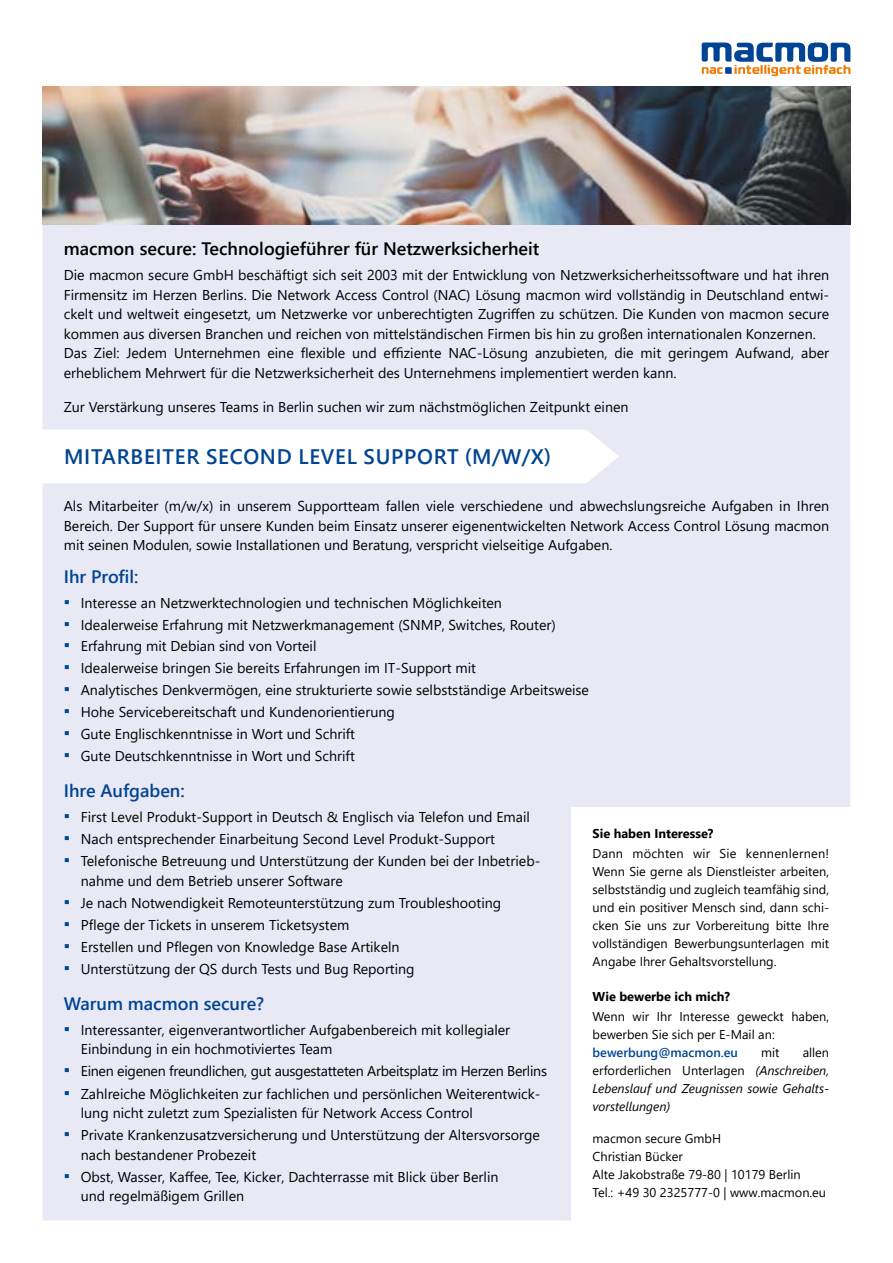
<style>
.page{position:relative;width:893px;height:1263px;background:#fff}
.page>*{position:absolute;margin:0;border:0;box-sizing:border-box;transform-origin:0 0}
.t1{font:600 21px "Segoe UI";letter-spacing:.035em;color:#004493}
.t2{font:600 18px "Segoe UI";color:#000}
.t3{font:600 18px "Segoe UI";color:#004493}
.t4{font:14.25px/19.5px "Segoe UI";color:#000}
.t5{font:14.25px "Segoe UI";letter-spacing:-.02em;color:#000}
.t6{font:12.75px/18px "Segoe UI";color:#000}
.t7{font:italic 12.75px/18px "Segoe UI";color:#000;text-align:justify}
.t8{font:700 12.75px "Segoe UI";color:#000}
.t9{font:600 12.75px "Segoe UI";color:#004493}
.s1{font-size:18px;color:#004493}
.s2{font-style:normal}
</style>
<div class="page">
<div style="left:43px;top:92px;width:807px;height:1128px;background:#e8e9f5"></div>
<img style="left:43px;top:87px;width:807px;height:137px">
<svg style="left:702px;top:43px;width:148px;height:33px"></svg>
<div style="left:43px;top:429px;width:576px;height:54px;background:#fff"></div>
<div style="left:571px;top:808px;width:279px;height:420px;background:#fff"></div>
<p class="t2" style="left:64px;top:231px;width:477px">macmon secure: Technologieführer für Netzwerksicherheit</p>
<p class="t4" style="left:64px;top:264px;width:767px">Die macmon secure GmbH beschäftigt sich seit 2003 mit der Entwicklung von Netzwerksicherheitssoftware und hat ihren Firmensitz im Herzen Berlins. Die Network Access Control (NAC) Lösung macmon wird vollständig in Deutschland entwi&shy;ckelt und weltweit eingesetzt, um Netzwerke vor unberechtigten Zugriffen zu schützen. Die Kunden von macmon secure kommen aus diversen Branchen und reichen von mittelständischen Firmen bis hin zu großen internationalen Konzernen.<br>Das Ziel: Jedem Unternehmen eine flexible und effiziente NAC-Lösung anzubieten, die mit geringem Aufwand, aber erheblichem Mehrwert für die Netzwerksicherheit des Unternehmens implementiert werden kann.</p>
<p class="t4" style="left:64px;top:396px;width:566px">Zur Verstärkung unseres Teams in Berlin suchen wir zum nächstmöglichen Zeitpunkt einen</p>
<h1 class="t1" style="left:64px;top:437px;width:488px">MITARBEITER SECOND LEVEL SUPPORT (M/W/X)</h1>
<p class="t4" style="left:64px;top:495px;width:767px;text-align:justify">Als Mitarbeiter (m/w/x) in unserem Supportteam fallen viele verschiedene und abwechslungsreiche Aufgaben in Ihren Bereich. Der Support für unsere Kunden beim Einsatz unserer eigenentwickelten Network Access Control Lösung macmon mit seinen Modulen, sowie Installationen und Beratung, verspricht vielseitige Aufgaben.</p>
<p class="t3" style="left:64px;top:560px;width:76px">Ihr Profil:</p>
<p class="t4" style="left:64px;top:592px;width:440px"><span class="s1">▪</span> Interesse an Netzwerktechnologien und technischen Möglichkeiten</p>
<p class="t4" style="left:64px;top:614px;width:493px"><span class="s1">▪</span> Idealerweise Erfahrung mit Netzwerkmanagement (SNMP, Switches, Router)</p>
<p class="t4" style="left:64px;top:635px;width:254px"><span class="s1">▪</span> Erfahrung mit Debian sind von Vorteil</p>
<p class="t4" style="left:64px;top:657px;width:414px"><span class="s1">▪</span> Idealerweise bringen Sie bereits Erfahrungen im IT-Support mit</p>
<p class="t4" style="left:64px;top:679px;width:527px"><span class="s1">▪</span> Analytisches Denkvermögen, eine strukturierte sowie selbstständige Arbeitsweise</p>
<p class="t4" style="left:64px;top:701px;width:333px"><span class="s1">▪</span> Hohe Servicebereitschaft und Kundenorientierung</p>
<p class="t4" style="left:64px;top:723px;width:293px"><span class="s1">▪</span> Gute Englischkenntnisse in Wort und Schrift</p>
<p class="t4" style="left:64px;top:745px;width:293px"><span class="s1">▪</span> Gute Deutschkenntnisse in Wort und Schrift</p>
<p class="t3" style="left:64px;top:773px;width:123px">Ihre Aufgaben:</p>
<p class="t4" style="left:64px;top:806px;width:468px"><span class="s1">▪</span> First Level Produkt-Support in Deutsch &amp; Englisch via Telefon und Email</p>
<p class="t4" style="left:64px;top:828px;width:433px"><span class="s1">▪</span> Nach entsprechender Einarbeitung Second Level Produkt-Support</p>
<p class="t4" style="left:81px;top:850px;width:461px;text-indent:-17px"><span class="s1">▪</span> Telefonische Betreuung und Unterstützung der Kunden bei der Inbetrieb&shy;nahme und dem Betrieb unserer Software</p>
<p class="t4" style="left:64px;top:892px;width:439px"><span class="s1">▪</span> Je nach Notwendigkeit Remoteunterstützung zum Troubleshooting</p>
<p class="t4" style="left:64px;top:914px;width:287px"><span class="s1">▪</span> Pflege der Tickets in unserem Ticketsystem</p>
<p class="t4" style="left:64px;top:936px;width:337px"><span class="s1">▪</span> Erstellen und Pflegen von Knowledge Base Artikeln</p>
<p class="t4" style="left:64px;top:958px;width:352px"><span class="s1">▪</span> Unterstützung der QS durch Tests und Bug Reporting</p>
<p class="t3" style="left:64px;top:986px;width:202px">Warum macmon secure?</p>
<p class="t4" style="left:81px;top:1019px;width:431px;text-indent:-17px"><span class="s1">▪</span> Interessanter, eigenverantwortlicher Aufgabenbereich mit kollegialer<br>Einbindung in ein hochmotiviertes Team</p>
<p class="t5" style="left:64px;top:1058px;width:485px"><span class="s1">▪</span> Einen eigenen freundlichen, gut ausgestatteten Arbeitsplatz im Herzen Berlins</p>
<p class="t4" style="left:81px;top:1082px;width:461px;text-indent:-17px"><span class="s1">▪</span> Zahlreiche Möglichkeiten zur fachlichen und persönlichen Weiterentwick&shy;lung nicht zuletzt zum Spezialisten für Network Access Control</p>
<p class="t4" style="left:81px;top:1124px;width:461px;text-indent:-17px"><span class="s1">▪</span> Private Krankenzusatzversicherung und Unterstützung der Altersvorsorge nach bestandener Probezeit</p>
<p class="t4" style="left:81px;top:1165px;width:419px;text-indent:-17px"><span class="s1">▪</span> Obst, Wasser, Kaffee, Tee, Kicker, Dachterrasse mit Blick über Berlin und regelmäßigem Grillen</p>
<p class="t8" style="left:593px;top:822px;width:122px">Sie haben Interesse?</p>
<p class="t6" style="left:593px;top:844px;width:238px;text-align:justify">Dann möchten wir Sie kennenlernen!<br>Wenn Sie gerne als Dienstleister arbeiten, selbstständig und zugleich teamfähig sind, und ein positiver Mensch sind, dann schi&shy;cken Sie uns zur Vorbereitung bitte Ihre vollständigen Bewerbungsunterlagen mit Angabe Ihrer Gehaltsvorstellung.</p>
<p class="t8" style="left:593px;top:984px;width:139px">Wie bewerbe ich mich?</p>
<p class="t6" style="left:593px;top:1006px;width:238px">Wenn wir Ihr Interesse geweckt haben, bewerben Sie sich per E-Mail an:</p>
<p class="t9" style="left:593px;top:1040px;width:147px">bewerbung@macmon.eu</p>
<p class="t6" style="left:761px;top:1042px;width:20px">mit</p>
<p class="t7" style="left:593px;top:1041px;width:238px;text-indent:210px"><span class="s2">allen erforderlichen Unterlagen</span> (Anschreiben, Lebenslauf und Zeugnissen sowie Gehalts&shy;vorstellungen)</p>
<p class="t6" style="left:593px;top:1128px;width:235px">macmon secure GmbH<br>Christian Bücker<br>Alte Jakobstraße 79-80 | 10179 Berlin<br>Tel.: +49 30 2325777-0 | www.macmon.eu</p>
</div>
